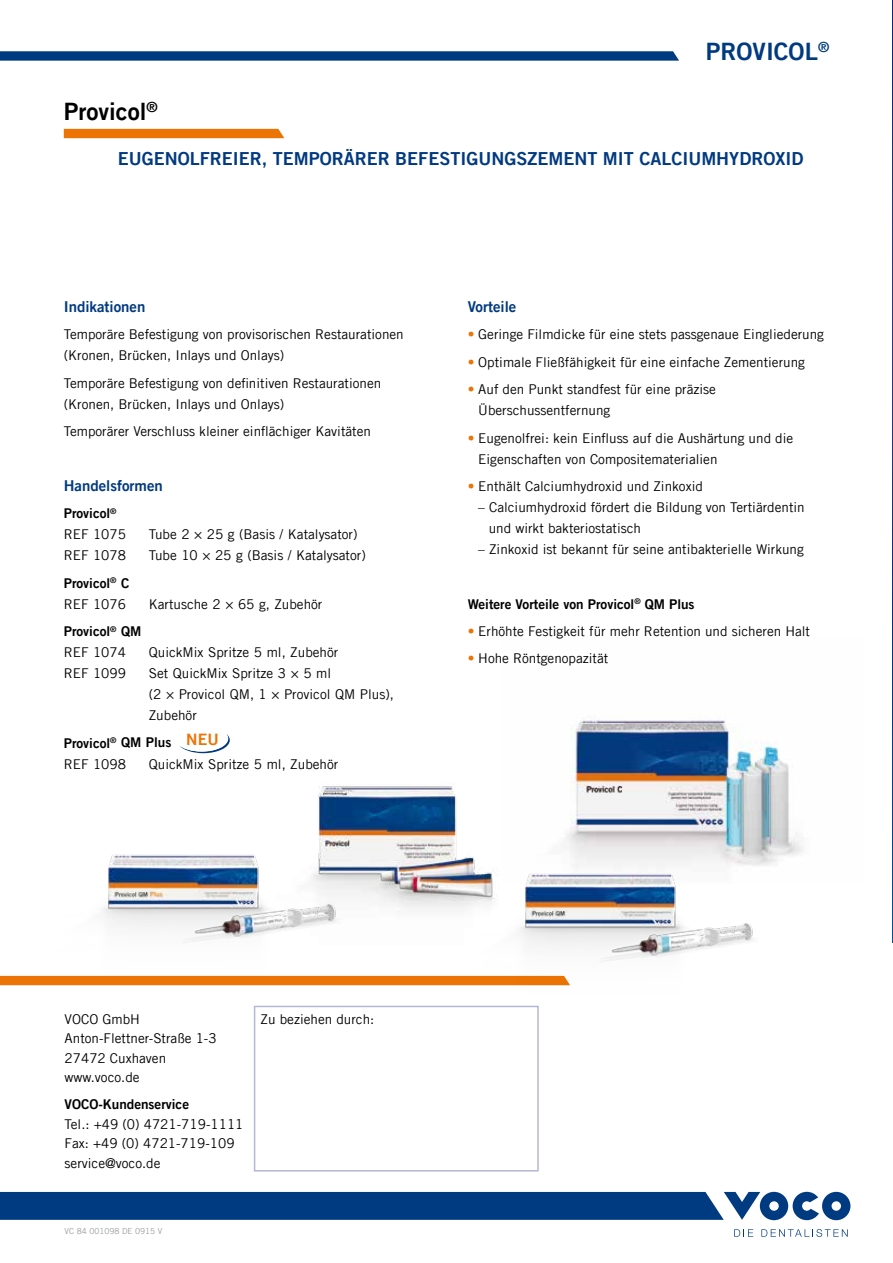
<style>
.page{position:relative;width:893px;height:1263px;background:#fff}
.page>*{position:absolute;margin:0;border:0;box-sizing:border-box;transform-origin:0 0}
.t1{font:24px "Trade Gothic LT Com Bd 2";color:#003a80}
.t2{font:24px "Trade Gothic LT Com Bd 2";color:#000}
.t3{font:18px "Trade Gothic LT Com Bd 2";color:#003a80}
.t4{font:15.75px "Trade Gothic LT Com Bd 2";color:#ec7405}
.t5{font:15px "Trade Gothic LT Com Bd 2";color:#003a80}
.t6{font:13.5px/21px "Trade Gothic LT Com";color:#000}
.t7{font:13.5px "Trade Gothic LT Com Bd 2";color:#000}
.t8{font:8.25px "Trade Gothic LT Com";color:#9c9e9f}
.s1{color:#ec7405}
</style>
<div class="page">
<img style="left:576px;top:717px;width:227px;height:138px">
<img style="left:892px;top:0;width:1px;height:943px">
<svg style="left:0;top:51px;width:679px;height:10px;background:#114788"></svg>
<svg style="left:0;top:1192px;width:850px;height:28px;background:#134989"></svg>
<svg style="left:734px;top:1229px;width:19px;height:8px"></svg>
<svg style="left:761px;top:1229px;width:87px;height:8px"></svg>
<svg style="left:0;top:976px;width:446px;height:9px"></svg>
<div style="left:254px;top:1006px;width:285px;height:165px;border:2px solid #b4b7d4"></div>
<div style="left:64px;top:129px;width:220px;height:9px;background:#ec7405"></div>
<img style="left:446px;top:808px;width:340px;height:216px">
<img style="left:30px;top:855px;width:340px;height:131px">
<img style="left:215px;top:724px;width:361px;height:257px">
<svg style="left:179px;top:727px;width:51px;height:26px"></svg>
<h1 class="t1" style="left:706px;top:37px;width:125px">Provicol<sup>®</sup></h1>
<h1 class="t2" style="left:64px;top:97px;width:95px">Provicol<sup>®</sup></h1>
<h2 class="t3" style="left:118px;top:147px;width:178px">Eugenolfreier, temp</h2>
<h2 class="t3" style="left:320px;top:147px;width:231px">orärer Befestigungszeme</h2>
<h2 class="t3" style="left:574px;top:147px;width:230px">nt m it Calciumhydroxid</h2>
<p class="t5" style="left:64px;top:297px;width:83px">I ndikationen</p>
<p class="t6" style="left:64px;top:324px;width:341px">Temporäre Befestigung von provisorischen Restaurationen (Kronen, Brücken, Inlays und Onlays)</p>
<p class="t6" style="left:64px;top:372px;width:319px">Temporäre Befestigung von definitiven Restaurationen (Kronen, Brücken, Inlays und Onlays)</p>
<p class="t6" style="left:64px;top:421px;width:309px">Temporärer Verschluss kleiner einflächiger Kavitäten</p>
<p class="t5" style="left:64px;top:476px;width:101px">Handelsformen</p>
<p class="t7" style="left:64px;top:505px;width:54px">Provicol<sup>®</sup></p>
<p class="t6" style="left:64px;top:524px;width:64px">REF 1075</p>
<p class="t6" style="left:149px;top:524px;width:210px">Tube 2 × 25 g (Basis / Katalysator)</p>
<p class="t6" style="left:64px;top:545px;width:64px">REF 1078</p>
<p class="t6" style="left:149px;top:545px;width:219px">Tube 10 × 25 g (Basis / Katalysator)</p>
<p class="t7" style="left:64px;top:574px;width:66px">Provicol<sup>®</sup> C</p>
<p class="t6" style="left:64px;top:593px;width:64px">REF 1076</p>
<p class="t6" style="left:149px;top:593px;width:175px">Kartusche 2 × 65 g, Zubehör</p>
<p class="t7" style="left:64px;top:623px;width:79px">Provicol<sup>®</sup> QM</p>
<p class="t6" style="left:64px;top:642px;width:64px">REF 1074</p>
<p class="t6" style="left:149px;top:642px;width:191px">QuickMix Spritze 5 ml, Zubehör</p>
<p class="t6" style="left:64px;top:663px;width:64px">REF 1099</p>
<p class="t6" style="left:149px;top:663px;width:247px">Set QuickMix Spritze 3 × 5 ml<br>(2 × Provicol QM, 1 × Provicol QM Plus),<br>Zubehör</p>
<p class="t7" style="left:64px;top:734px;width:109px">Provicol<sup>®</sup> QM Plus</p>
<p class="t6" style="left:64px;top:753px;width:64px">REF 1098</p>
<p class="t6" style="left:149px;top:753px;width:191px">QuickMix Spritze 5 ml, Zubehör</p>
<p class="t4" style="left:186px;top:729px;width:31px">NEU</p>
<p class="t5" style="left:468px;top:297px;width:50px">Vorteile</p>
<p class="t6" style="left:468px;top:324px;width:358px"><span class="s1">•</span> Geringe Filmdicke für eine stets passgenaue Eingliederung</p>
<p class="t6" style="left:468px;top:351px;width:339px"><span class="s1">•</span> Optimale Fließfähigkeit für eine einfache Zementierung</p>
<p class="t6" style="left:478px;top:379px;width:239px;text-indent:-11px"><span class="s1">•</span> Auf den Punkt standfest für eine präzise<br>Überschussentfernung</p>
<p class="t6" style="left:478px;top:427px;width:317px;text-indent:-11px"><span class="s1">•</span> Eugenolfrei: kein Einfluss auf die Aushärtung und die<br>Eigenschaften von Compositematerialien</p>
<p class="t6" style="left:468px;top:475px;width:237px"><span class="s1">•</span> Enthält Calciumhydroxid und Zinkoxid</p>
<p class="t6" style="left:489px;top:496px;width:318px;text-indent:-11px">– Calciumhydroxid fördert die Bildung von Tertiärdentin und wirkt bakteriostatisch</p>
<p class="t6" style="left:478px;top:538px;width:327px">– Zinkoxid ist bekannt für seine antibakterielle Wirkung</p>
<p class="t7" style="left:468px;top:595px;width:228px">Weitere Vorteile von Provicol<sup>®</sup> QM Plus</p>
<p class="t6" style="left:468px;top:621px;width:344px"><span class="s1">•</span> Erhöhte Festigkeit für mehr Retention und sicheren Halt</p>
<p class="t6" style="left:468px;top:648px;width:142px"><span class="s1">•</span> Hohe Röntgenopazität</p>
<p class="t6" style="left:65px;top:1009px;width:154px;line-height:19.5px">VOCO GmbH<br>Anton-Flettner-Straße 1-3<br>27472 Cuxhaven www.voco.de</p>
<p class="t7" style="left:65px;top:1096px;width:10px">VOCO</p>
<p class="t7" style="left:98px;top:1096px;width:92px">-Kundenservice</p>
<p class="t6" style="left:65px;top:1114px;width:180px;line-height:19.5px">Tel.: +49 (0) 4721-719-1111<br>Fax: +49 (0) 4721-719-109 service@voco.de</p>
<p class="t6" style="left:261px;top:1008px;width:115px">Zu beziehen durch:</p>
<p class="t8" style="left:65px;top:1226px;width:99px">VC 84 001098 DE 0915 V</p>
</div>
